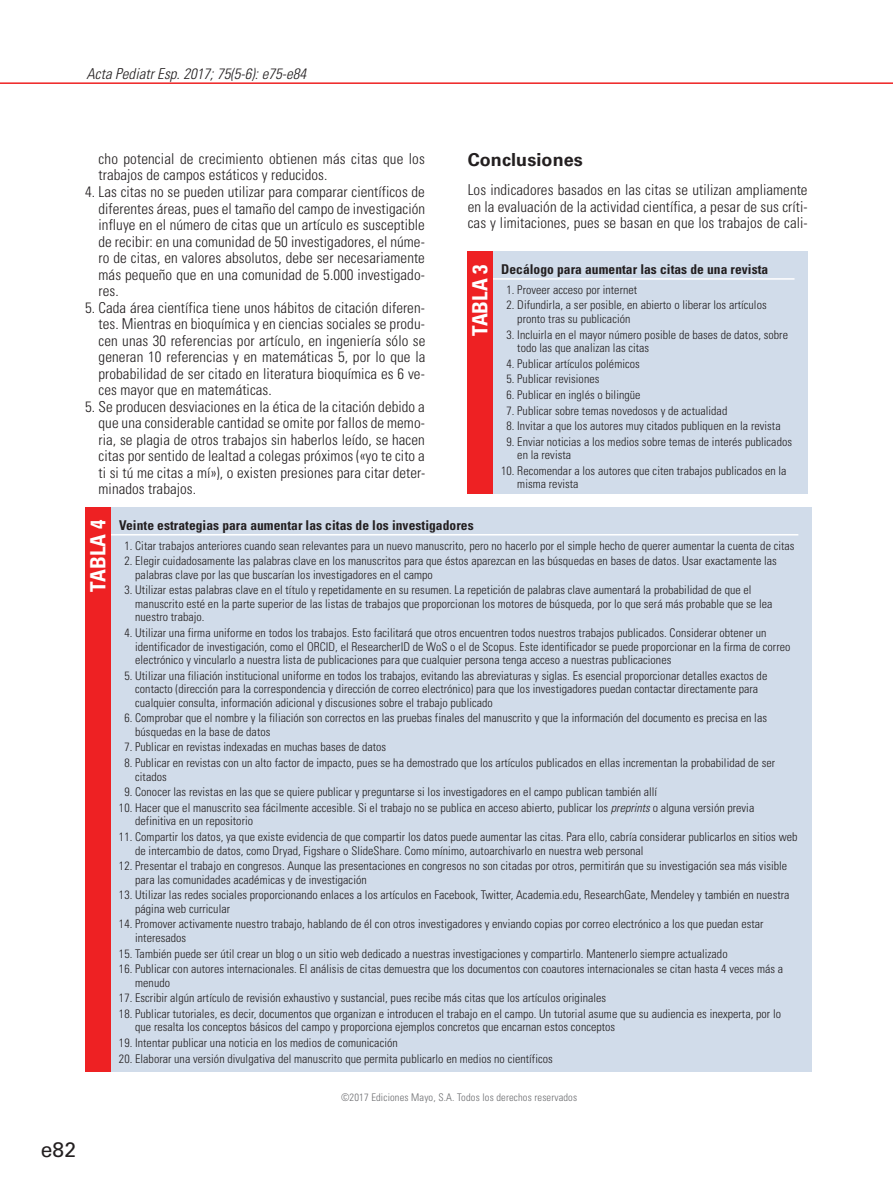
<style>
.page{position:relative;width:893px;height:1191px;background:#fff}
.page>*{position:absolute;margin:0;border:0;box-sizing:border-box;transform-origin:0 0}
.t1{font:700 condensed 21px "Univers LT Std";letter-spacing:.005em;color:#fff}
.t2{font:21px "Univers LT Std";color:#231f20}
.t3{font:700 18px "Univers LT Std";letter-spacing:.005em;color:#231f20}
.t4{font:300 condensed 15px/16.5px "Univers LT Std";letter-spacing:.005em;color:#231f20;text-align:justify}
.t5{font:italic 300 condensed 15px "Univers LT Std";letter-spacing:.005em;color:#231f20}
.t6{font:700 condensed 13.5px "Univers LT Std";letter-spacing:.005em;color:#231f20}
.t7{font:300 condensed 12px/13.5px "Univers LT Std";letter-spacing:.005em;color:#231f20}
.t8{font:300 condensed 10.5px "Univers LT Std";letter-spacing:.015em;color:#6c6d70}
.s1{font-style:italic}
</style>
<div class="page">
<hr style="left:0;top:82px;width:893px;height:2px;background:#ee2123">
<div style="left:467px;top:251px;width:340px;height:243px;background:#d1dcea"></div>
<hr style="left:480px;top:278px;width:314px;height:2px;background:#fff">
<div style="left:467px;top:251px;width:26px;height:243px;background:#ee2123"></div>
<div style="left:85px;top:507px;width:726px;height:564px;background:#d1dcea"></div>
<hr style="left:98px;top:534px;width:700px;height:1px;background:#fff">
<div style="left:85px;top:507px;width:26px;height:564px;background:#ee2123"></div>
<p class="t5" style="left:87px;top:65px;width:221px">Acta Pediatr Esp. 2017; 75(5-6): e75-e84</p>
<p class="t4" style="left:99px;top:150px;width:328px">cho potencial de crecimiento obtienen más citas que los trabajos de campos estáticos y reducidos.</p>
<p class="t4" style="left:99px;top:183px;width:328px;text-indent:-14px">4. Las citas no se pueden utilizar para comparar científicos de diferentes áreas, pues el tamaño del campo de investigación influye en el número de citas que un artículo es susceptible de recibir: en una comunidad de 50 investigadores, el núme&shy;ro de citas, en valores absolutos, debe ser necesariamente más pequeño que en una comunidad de 5.000 investigado&shy;res.</p>
<p class="t4" style="left:99px;top:299px;width:328px;text-indent:-14px">5. Cada área científica tiene unos hábitos de citación diferen&shy;tes. Mientras en bioquímica y en ciencias sociales se produ&shy;cen unas 30 referencias por artículo, en ingeniería sólo se generan 10 referencias y en matemáticas 5, por lo que la probabilidad de ser citado en literatura bioquímica es 6 ve&shy;ces mayor que en matemáticas.</p>
<p class="t4" style="left:99px;top:398px;width:328px;text-indent:-14px">5. Se producen desviaciones en la ética de la citación debido a que una considerable cantidad se omite por fallos de memo&shy;ria, se plagia de otros trabajos sin haberlos leído, se hacen citas por sentido de lealtad a colegas próximos («yo te cito a ti si tú me citas a mí»), o existen presiones para citar deter&shy;minados trabajos.</p>
<h2 class="t3" style="left:468px;top:149px;width:117px">Conclusiones</h2>
<p class="t4" style="left:468px;top:182px;width:341px">Los indicadores basados en las citas se utilizan ampliamente en la evaluación de la actividad científica, a pesar de sus críti&shy;cas y limitaciones, pues se basan en que los trabajos de cali-</p>
<p class="t6" style="left:501px;top:261px;width:269px">Decálogo para aumentar las citas de una revista</p>
<p class="t7" style="left:506px;top:283px;width:132px">1. Proveer acceso por internet</p>
<p class="t7" style="left:517px;top:298px;width:251px;text-indent:-11px">2. Difundirla, a ser posible, en abierto o liberar los artículos pronto tras su publicación</p>
<p class="t7" style="left:517px;top:327px;width:272px;text-indent:-11px">3. Incluirla en el mayor número posible de bases de datos, sobre todo las que analizan las citas</p>
<p class="t7" style="left:506px;top:357px;width:135px">4. Publicar artículos polémicos</p>
<p class="t7" style="left:506px;top:372px;width:94px">5. Publicar revisiones</p>
<p class="t7" style="left:506px;top:388px;width:136px">6. Publicar en inglés o bilingüe</p>
<p class="t7" style="left:506px;top:403px;width:222px">7. Publicar sobre temas novedosos y de actualidad</p>
<p class="t7" style="left:506px;top:419px;width:276px">8. Invitar a que los autores muy citados publiquen en la revista</p>
<p class="t7" style="left:517px;top:435px;width:276px;text-indent:-11px">9. Enviar noticias a los medios sobre temas de interés publicados en la revista</p>
<p class="t7" style="left:517px;top:464px;width:271px;text-indent:-16px">10. Recomendar a los autores que citen trabajos publicados en la misma revista</p>
<h1 class="t1" style="left:467px;top:336px;width:73px;rotate:-90deg">TABLA 3</h1>
<h1 class="t1" style="left:85px;top:591px;width:73px;rotate:-90deg">TABLA 4</h1>
<p class="t6" style="left:119px;top:516px;width:356px">Veinte estrategias para aumentar las citas de los investigadores</p>
<p class="t7" style="left:124px;top:538px;width:672px">1. Citar trabajos anteriores cuando sean relevantes para un nuevo manuscrito, pero no hacerlo por el simple hecho de querer aumentar la cuenta de citas</p>
<p class="t7" style="left:135px;top:554px;width:643px;text-indent:-11px">2. Elegir cuidadosamente las palabras clave en los manuscritos para que éstos aparezcan en las búsquedas en bases de datos. Usar exactamente las palabras clave por las que buscarían los investigadores en el campo</p>
<p class="t7" style="left:135px;top:583px;width:639px;text-indent:-11px">3. Utilizar estas palabras clave en el título y repetidamente en su resumen. La repetición de palabras clave aumentará la probabilidad de que el manuscrito esté en la parte superior de las listas de trabajos que proporcionan los motores de búsqueda, por lo que será más probable que se lea nuestro trabajo.</p>
<p class="t7" style="left:135px;top:626px;width:657px;text-indent:-11px">4. Utilizar una firma uniforme en todos los trabajos. Esto facilitará que otros encuentren todos nuestros trabajos publicados. Considerar obtener un identificador de investigación, como el ORCID, el ResearcherID de WoS o el de Scopus. Este identificador se puede proporcionar en la firma de correo electrónico y vincularlo a nuestra lista de publicaciones para que cualquier persona tenga acceso a nuestras publicaciones</p>
<p class="t7" style="left:135px;top:668px;width:634px;text-indent:-11px">5. Utilizar una filiación institucional uniforme en todos los trabajos, evitando las abreviaturas y siglas. Es esencial proporcionar detalles exactos de contacto (dirección para la correspondencia y dirección de correo electrónico) para que los investigadores puedan contactar directamente para cualquier consulta, información adicional y discusiones sobre el trabajo publicado</p>
<p class="t7" style="left:135px;top:711px;width:633px;text-indent:-11px">6. Comprobar que el nombre y la filiación son correctos en las pruebas finales del manuscrito y que la información del documento es precisa en las búsquedas en la base de datos</p>
<p class="t7" style="left:124px;top:740px;width:263px">7. Publicar en revistas indexadas en muchas bases de datos</p>
<p class="t7" style="left:135px;top:756px;width:641px;text-indent:-11px">8. Publicar en revistas con un alto factor de impacto, pues se ha demostrado que los artículos publicados en ellas incrementan la probabilidad de ser citados</p>
<p class="t7" style="left:124px;top:785px;width:534px">9. Conocer las revistas en las que se quiere publicar y preguntarse si los investigadores en el campo publican también allí</p>
<p class="t7" style="left:135px;top:801px;width:621px;text-indent:-16px">10. Hacer que el manuscrito sea fácilmente accesible. Si el trabajo no se publica en acceso abierto, publicar los <span class="s1">preprints</span> o alguna versión previa definitiva en un repositorio</p>
<p class="t7" style="left:135px;top:830px;width:664px;text-indent:-16px">11. Compartir los datos, ya que existe evidencia de que compartir los datos puede aumentar las citas. Para ello, cabría considerar publicarlos en sitios web de intercambio de datos, como Dryad, Figshare o SlideShare. Como mínimo, autoarchivarlo en nuestra web personal</p>
<p class="t7" style="left:135px;top:859px;width:653px;text-indent:-16px">12. Presentar el trabajo en congresos. Aunque las presentaciones en congresos no son citadas por otros, permitirán que su investigación sea más visible para las comunidades académicas y de investigación</p>
<p class="t7" style="left:135px;top:888px;width:656px;text-indent:-16px">13. Utilizar las redes sociales proporcionando enlaces a los artículos en Facebook, Twitter, Academia.edu, ResearchGate, Mendeley y también en nuestra página web curricular</p>
<p class="t7" style="left:135px;top:917px;width:630px;text-indent:-16px">14. Promover activamente nuestro trabajo, hablando de él con otros investigadores y enviando copias por correo electrónico a los que puedan estar interesados</p>
<p class="t7" style="left:119px;top:946px;width:610px">15. También puede ser útil crear un blog o un sitio web dedicado a nuestras investigaciones y compartirlo. Mantenerlo siempre actualizado</p>
<p class="t7" style="left:135px;top:962px;width:649px;text-indent:-16px">16. Publicar con autores internacionales. El análisis de citas demuestra que los documentos con coautores internacionales se citan hasta 4 veces más a menudo</p>
<p class="t7" style="left:119px;top:991px;width:489px">17. Escribir algún artículo de revisión exhaustivo y sustancial, pues recibe más citas que los artículos originales</p>
<p class="t7" style="left:135px;top:1007px;width:647px;text-indent:-16px">18. Publicar tutoriales, es decir, documentos que organizan e introducen el trabajo en el campo. Un tutorial asume que su audiencia es inexperta, por lo que resalta los conceptos básicos del campo y proporciona ejemplos concretos que encarnan estos conceptos</p>
<p class="t7" style="left:119px;top:1036px;width:280px">19. Intentar publicar una noticia en los medios de comunicación</p>
<p class="t7" style="left:119px;top:1051px;width:435px">20. Elaborar una versión divulgativa del manuscrito que permita publicarlo en medios no científicos</p>
<p class="t8" style="left:341px;top:1090px;width:238px">©2017 Ediciones Mayo, S.A. Todos los derechos reservados</p>
<h1 class="t2" style="left:41px;top:1136px;width:37px">e82</h1>
</div>
